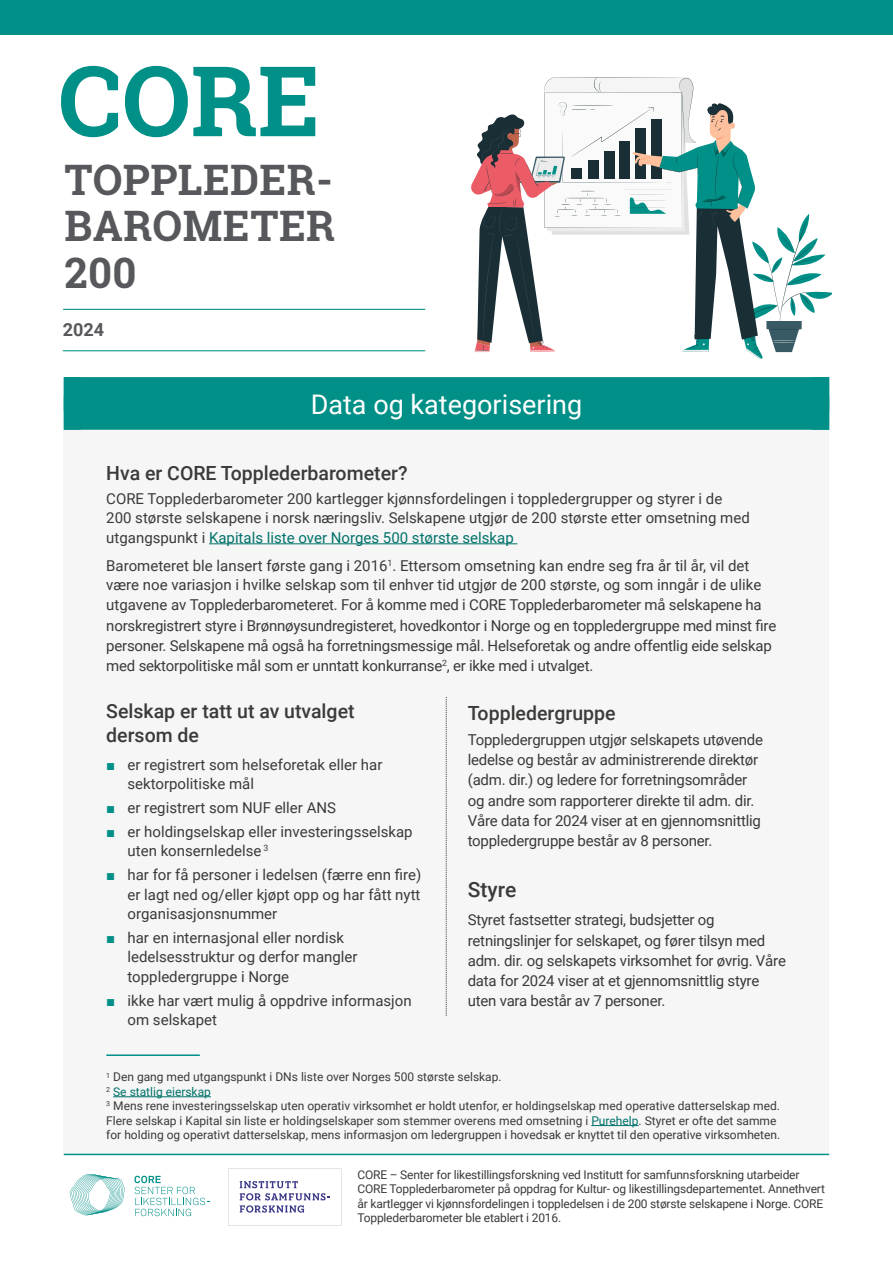
<style>
.page{position:relative;width:893px;height:1263px;background:#fff}
.page>*{position:absolute;margin:0;border:0;box-sizing:border-box;transform-origin:0 0}
.t1{font:700 97.5px "Roboto Slab";color:#009087}
.t2{font:700 42px/46.5px "Roboto Slab";letter-spacing:.01em;color:#57585b;text-align:justify}
.t3{font:27px "Roboto";color:#fff}
.t4{font:500 21px "Roboto";color:#3a3a39}
.t5{font:500 19.5px/23.4px "Roboto";color:#3a3a39}
.t6{font:700 18px "Roboto";color:#57585b}
.t7{font:15px/20.2px "Roboto";letter-spacing:-.01em;color:#3a3a39}
.t8{font:12px/14.4px "Roboto";color:#3a3a39}
.s1{color:#00726a}
.s2{font-family:"Arial";font-weight:700;color:#009087}
</style>
<div class="page">
<div style="left:64px;top:429px;width:765px;height:725px;background:#f6f6f6"></div>
<hr style="left:106px;top:1054px;width:94px;height:2px;background:#009087">
<svg style="left:446px;top:697px;width:1px;height:319px"></svg>
<hr style="left:63px;top:350px;width:362px;height:1px;background:#009087">
<hr style="left:63px;top:309px;width:362px;height:1px;background:#009087">
<div style="left:0;top:0;width:893px;height:34px;background:#009087"></div>
<hr style="left:64px;top:1154px;width:765px;height:1px;background:#009087">
<hr style="left:209px;top:543px;width:308px;height:1px;background:#00726a">
<hr style="left:113px;top:1096px;width:98px;height:1px;background:#00726a">
<hr style="left:591px;top:1125px;width:47px;height:1px;background:#00726a">
<svg style="left:471px;top:77px;width:360px;height:282px"></svg>
<div style="left:64px;top:377px;width:765px;height:34px;background:#009087"></div>
<div style="left:64px;top:396px;width:765px;height:34px;background:#009087"></div>
<svg style="left:134px;top:1176px;width:75px;height:40px"></svg>
<svg style="left:70px;top:1174px;width:55px;height:41px"></svg>
<svg style="left:228px;top:1168px;width:113px;height:57px"></svg>
<h1 class="t1" style="left:59px;top:34px;width:263px">CORE</h1>
<h1 class="t2" style="left:65px;top:156px;width:272px">TOPPLEDER-BAROMETER 200</h1>
<p class="t6" style="left:63px;top:317px;width:43px">2024</p>
<p class="t3" style="left:311px;top:385px;width:273px">Data og kategorisering</p>
<h3 class="t5" style="left:106px;top:461px;width:303px">Hva er CORE Topplederbarometer?</h3>
<p class="t7" style="left:106px;top:488px;width:645px;line-height:19.5px">CORE Topplederbarometer 200 kartlegger kjønnsfordelingen i toppledergrupper og styrer i de<br>200 største selskapene i norsk næringsliv. Selskapene utgjør de 200 største etter omsetning med utgangspunkt i <span class="s1">Kapitals liste over Norges 500 største selskap</span></p>
<p class="t7" style="left:106px;top:555px;width:657px;line-height:19.8px">Barometeret ble lansert første gang i 2016<sup>1</sup>. Ettersom omsetning kan endre seg fra år til år, vil det være noe variasjon i hvilke selskap som til enhver tid utgjør de 200 største, og som inngår i de ulike utgavene av Topplederbarometeret. For å komme med i CORE Topplederbarometer må selskapene ha</p>
<p class="t7" style="left:106px;top:615px;width:671px">norskregistrert styre i Brønnøysundregisteret, hovedkontor i Norge og en toppledergruppe med minst fire</p>
<p class="t7" style="left:106px;top:635px;width:667px">personer. Selskapene må også ha forretningsmessige mål. Helseforetak og andre offentlig eide selskap med sektorpolitiske mål som er unntatt konkurranse<sup>2</sup>, er ikke med i utvalget.</p>
<h3 class="t5" style="left:106px;top:699px;width:250px">Selskap er tatt ut av utvalget dersom de</h3>
<p class="t7" style="left:128px;top:754px;width:256px;line-height:19.5px;text-indent:-21px"><span class="s2">■</span> er registrert som helseforetak eller har sektorpolitiske mål</p>
<p class="t7" style="left:106px;top:797px;width:231px"><span class="s2">■</span> er registrert som NUF eller ANS</p>
<p class="t7" style="left:128px;top:821px;width:287px;line-height:19.5px;text-indent:-21px"><span class="s2">■</span> er holdingselskap eller investeringsselskap uten konsernledelse <sup>3</sup></p>
<p class="t7" style="left:106px;top:864px;width:317px"><span class="s2">■</span> har for få personer i ledelsen (færre enn fire)</p>
<p class="t7" style="left:128px;top:884px;width:294px;line-height:19.5px">er lagt ned og/eller kjøpt opp og har fått nytt organisasjonsnummer</p>
<p class="t7" style="left:128px;top:927px;width:232px;line-height:19.5px;text-indent:-21px"><span class="s2">■</span> har en internasjonal eller nordisk ledelsesstruktur og derfor mangler toppledergruppe i Norge</p>
<p class="t7" style="left:128px;top:990px;width:286px;line-height:19.5px;text-indent:-21px"><span class="s2">■</span> ikke har vært mulig å oppdrive informasjon om selskapet</p>
<h3 class="t5" style="left:468px;top:701px;width:149px">Toppledergruppe</h3>
<p class="t7" style="left:468px;top:729px;width:297px">Toppledergruppen utgjør selskapets utøvende ledelse og består av administrerende direktør (adm. dir.) og ledere for forretningsområder og andre som rapporterer direkte til adm. dir.<br>Våre data for 2024 viser at en gjennomsnittlig toppledergruppe består av 8 personer.</p>
<h3 class="t4" style="left:468px;top:874px;width:50px">Styre</h3>
<p class="t7" style="left:468px;top:909px;width:320px">Styret fastsetter strategi, budsjetter og retningslinjer for selskapet, og fører tilsyn med adm. dir. og selskapets virksomhet for øvrig. Våre data for 2024 viser at et gjennomsnittlig styre uten vara består av 7 personer.</p>
<p class="t8" style="left:106px;top:1069px;width:676px"><sup>1</sup> Den gang med utgangspunkt i DNs liste over Norges 500 største selskap.<br><sup>2</sup> <span class="s1">Se statlig eierskap<br></span><sup>3</sup> Mens rene investeringsselskap uten operativ virksomhet er holdt utenfor, er holdingselskap med operative datterselskap med.<br>Flere selskap i Kapital sin liste er holdingselskaper som stemmer overens med omsetning i <span class="s1">Purehelp</span>. Styret er ofte det samme for holding og operativt datterselskap, mens informasjon om ledergruppen i hovedsak er knyttet til den operative virksomheten.</p>
<p class="t8" style="left:357px;top:1167px;width:469px">CORE – Senter for likestillingsforskning ved Institutt for samfunnsforskning utarbeider CORE Topplederbarometer på oppdrag for Kultur- og likestillingsdepartementet. Annethvert år kartlegger vi kjønnsfordelingen i toppledelsen i de 200 største selskapene i Norge. CORE Topplederbarometer ble etablert i 2016.</p>
</div>
